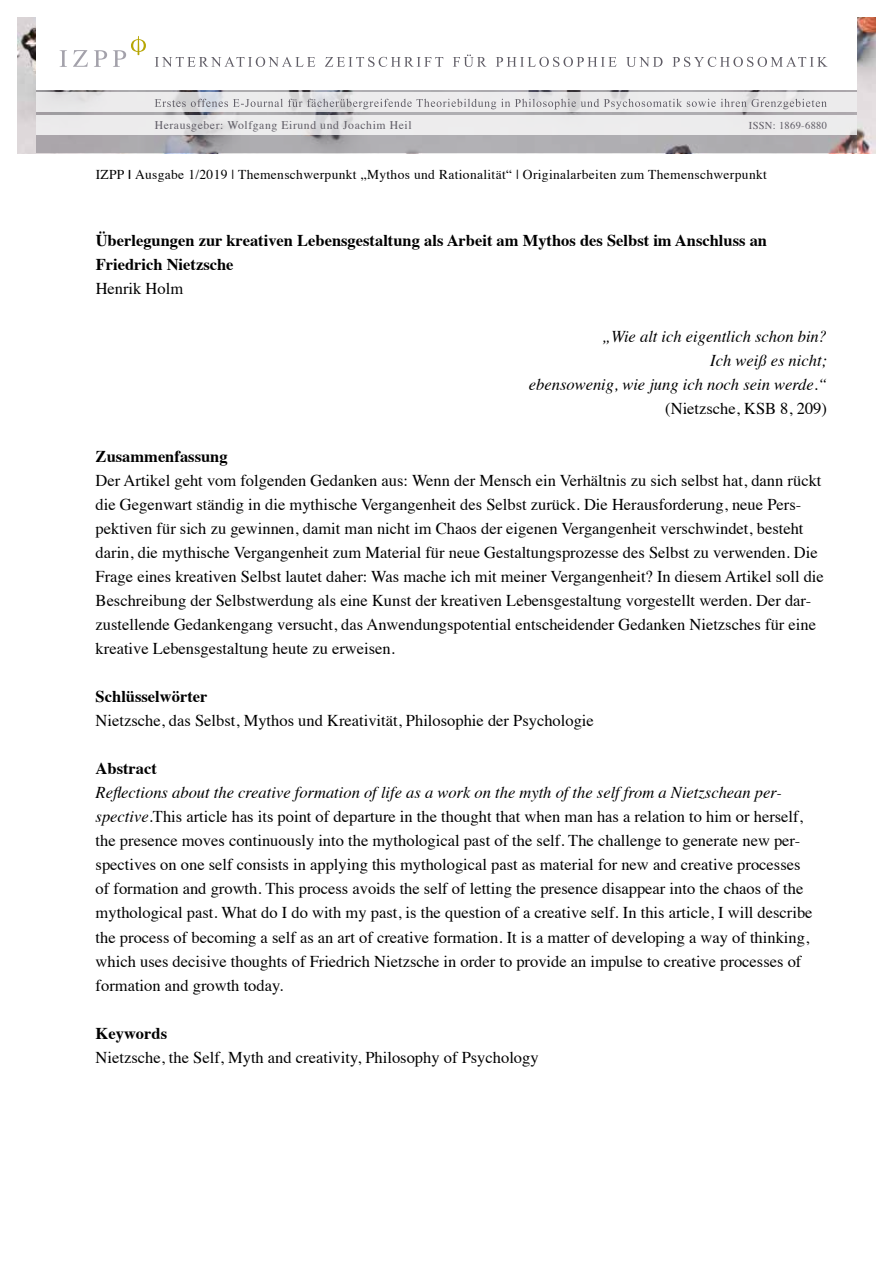
<style>
.page{position:relative;width:893px;height:1263px;background:#fff}
.page>*{position:absolute;margin:0;border:0;box-sizing:border-box;transform-origin:0 0}
.t1{font:16.5px/24px "Times";color:#000}
.t2{font:700 16.5px/24px "Times";color:#000}
.t3{font:italic 16.5px/24px "Times";color:#000;text-align:right}
.t4{font:13.5px "Times";letter-spacing:.025em;color:#000}
.t5{font:11.7px "Times";letter-spacing:.05em;color:#5f5c65}
.t6{font:10.5px "Times";letter-spacing:.03em;color:#5f5c65}
.s1{font-weight:700}
.s2{font-style:italic}
</style>
<div class="page">
<img style="left:17px;top:17px;width:859px;height:136px">
<svg style="left:36px;top:90px;width:821px;height:63px;background:#acaaae"></svg>
<div style="left:36px;top:115px;width:821px;height:19px;background:#ececed"></div>
<svg style="left:36px;top:93px;width:821px;height:19px;background:#e7e7e8"></svg>
<div style="left:36px;top:13px;width:821px;height:77px;background:#fff"></div>
<svg style="left:155px;top:55px;width:673px;height:12px"></svg>
<svg style="left:155px;top:99px;width:672px;height:10px;background:#cfced1"></svg>
<svg style="left:60px;top:50px;width:7px;height:17px"></svg>
<svg style="left:73px;top:50px;width:15px;height:17px"></svg>
<svg style="left:94px;top:50px;width:13px;height:17px"></svg>
<svg style="left:113px;top:36px;width:33px;height:31px"></svg>
<p class="t5" style="left:155px;top:114px;width:258px">Herausgeber: Wolfgang Eirund und Joachim Heil</p>
<p class="t6" style="left:749px;top:115px;width:80px">ISSN: 1869-6880</p>
<p class="t4" style="left:96px;top:161px;width:673px">IZPP <span class="s1">|</span> Ausgabe 1/2019 | Themenschwerpunkt „Mythos und Rationalität“ | Originalarbeiten zum Themenschwerpunkt</p>
<p class="t2" style="left:96px;top:227px;width:673px">Überlegungen zur kreativen Lebensgestaltung als Arbeit am Mythos des Selbst im Anschluss an<br>Friedrich Nietzsche</p>
<p class="t1" style="left:96px;top:275px;width:89px">Henrik Holm</p>
<p class="t3" style="left:529px;top:324px;width:300px">„Wie alt ich eigentlich schon bin?<br>Ich weiß es nicht;<br>ebensowenig, wie jung ich noch sein werde.“</p>
<p class="t1" style="left:665px;top:395px;width:163px">(Nietzsche, KSB 8, 209)</p>
<p class="t2" style="left:96px;top:443px;width:134px">Zusammenfassung</p>
<p class="t1" style="left:96px;top:467px;width:730px">Der Artikel geht vom folgenden Gedanken aus: Wenn der Mensch ein Verhältnis zu sich selbst hat, dann rückt die Gegenwart ständig in die mythische Vergangenheit des Selbst zurück. Die Herausforderung, neue Pers&shy;pektiven für sich zu gewinnen, damit man nicht im Chaos der eigenen Vergangenheit verschwindet, besteht darin, die mythische Vergangenheit zum Material für neue Gestaltungsprozesse des Selbst zu verwenden. Die Frage eines kreativen Selbst lautet daher: Was mache ich mit meiner Vergangenheit? In diesem Artikel soll die Beschreibung der Selbstwerdung als eine Kunst der kreativen Lebensgestaltung vorgestellt werden. Der dar&shy;zustellende Gedankengang versucht, das Anwendungspotential entscheidender Gedanken Nietzsches für eine kreative Lebensgestaltung heute zu erweisen.</p>
<p class="t2" style="left:96px;top:683px;width:113px">Schlüsselwörter</p>
<p class="t1" style="left:96px;top:707px;width:500px">Nietzsche, das Selbst, Mythos und Kreativität, Philosophie der Psychologie</p>
<p class="t2" style="left:96px;top:755px;width:63px">Abstract</p>
<p class="t1" style="left:96px;top:779px;width:718px"><span class="s2">Reflections about the creative formation of life as a work on the myth of the self from a Nietzschean per&shy;spective</span>.This article has its point of departure in the thought that when man has a relation to him or herself, the presence moves continuously into the mythological past of the self. The challenge to generate new per&shy;spectives on one self consists in applying this mythological past as material for new and creative processes of formation and growth. This process avoids the self of letting the presence disappear into the chaos of the mythological past. What do I do with my past, is the question of a creative self. In this article, I will describe the process of becoming a self as an art of creative formation. It is a matter of developing a way of thinking, which uses decisive thoughts of Friedrich Nietzsche in order to provide an impulse to creative processes of formation and growth today.</p>
<p class="t2" style="left:96px;top:1019px;width:73px">Keywords</p>
<p class="t1" style="left:96px;top:1043px;width:444px">Nietzsche, the Self, Myth and creativity, Philosophy of Psychology</p>
</div>
